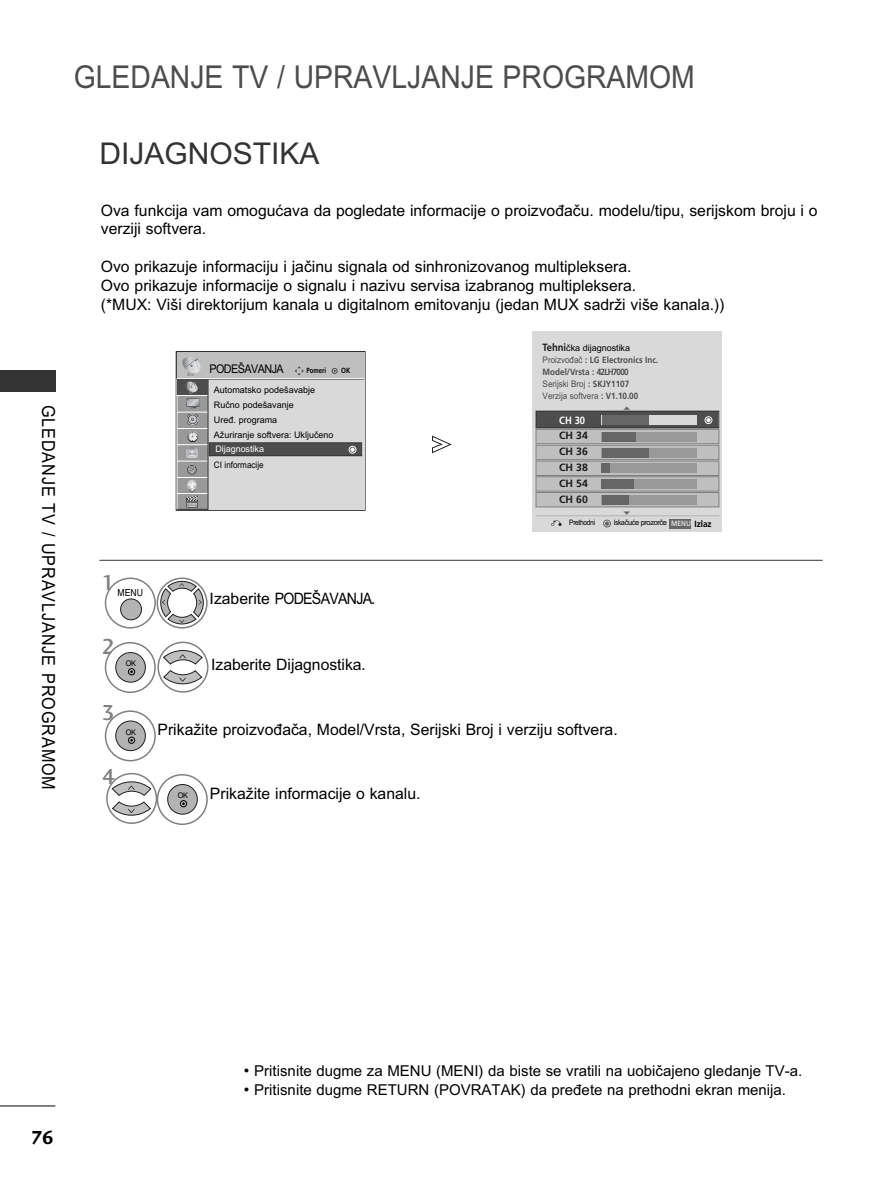
<style>
.page{position:relative;width:893px;height:1190px;background:#fff}
.page>*{position:absolute;margin:0;border:0;box-sizing:border-box;transform-origin:0 0}
.t1{font:31.5px "Arial HR";color:#4d4d4d;scale:.9 1}
.t2{font:30px "Arial HR";color:#333}
.t3{font:22.5px "Charlotte Sans Medium Plain";color:#808080}
.t4{font:19.5px "Charlotte Sans Bold Plain";color:#000}
.t5{font:18px "Arial HR";letter-spacing:.055em;color:#000;scale:.9 1}
.t6{font:15.75px/19px "Arial HR";color:#000}
.t7{font:15.75px "Arial HR";letter-spacing:-.04em;color:#000}
.t8{font:15px "Arial HR";color:#000}
.t9{font:12px "Arial HR";letter-spacing:-.055em;color:#000;scale:.9 1}
.t10{font:700 10.5px/15.8px "Frutiger";color:#1a1a1a;text-align:justify}
.t11{font:700 10.5px "Frutiger";color:#fff;scale:.9 1}
.t12{font:9.75px "Helvetica";color:#000;scale:.89 1}
.t13{font:9px/15px "Arial HR";color:#000}
.t14{font:700 9px/12px "Frutiger";color:#4d4d4d;scale:.9 1}
.t15{font:9px/12px "Arial HR";color:#4d4d4d;scale:.9 1}
.t16{font:9px "Arial HR";letter-spacing:-.005em;color:#fff}
.t17{font:700 9px "Frutiger";color:#000;scale:.9 1}
.t18{font:7.8px "Helvetica";color:#000;scale:.94 1}
.t19{font:7.5px "Arial HR";letter-spacing:-.055em;color:#000;scale:.9 1}
.t20{font:700 7.5px "Frutiger";color:#000;scale:.8 1}
.t21{font:700 7.5px "Frutiger";color:#000;scale:.85 1}
.t22{font:3.75px "FZDING33";color:#666;scale:2 1}
.s1{font-family:"Frutiger";font-weight:700;font-size:10.5px;color:#1a1a1a}
.s2{font-family:"Arial HR";font-weight:400}
.s3{font-family:"Frutiger";font-weight:700}
.s4{font-size:7.5px;color:#d9d9d9}
.s5{font-family:"Charlotte Sans Book Plain"}
.s6{font-size:15.75px}
</style>
<div class="page">
<hr style="left:0;top:1105px;width:55px;height:1px;background:#000">
<div style="left:0;top:370px;width:55px;height:21px;background:#333"></div>
<div style="left:177px;top:352px;width:187px;height:27px;background:#bfbfbf"></div>
<div style="left:208px;top:379px;width:156px;height:130px;background:#d9d9d9"></div>
<svg style="left:295px;top:366px;width:9px;height:9px"></svg>
<svg style="left:332px;top:368px;width:5px;height:6px"></svg>
<hr style="left:177px;top:379px;width:187px;height:1px;background:#333">
<hr style="left:177px;top:378px;width:187px;height:1px;background:#fff">
<svg style="left:176px;top:356px;width:33px;height:154px;background:#9d9d9d"></svg>
<hr style="left:99px;top:560px;width:723px;height:1px;background:#333">
<svg style="left:432px;top:435px;width:19px;height:18px"></svg>
<div style="left:209px;top:443px;width:152px;height:12px;background:#4d4d4d"></div>
<div style="left:209px;top:442px;width:153px;height:14px;border:1px solid #333"></div>
<div style="left:349px;top:446px;width:7px;height:7px;border:1px solid #fff;border-radius:50%"></div>
<div style="left:120px;top:598px;width:22px;height:22px;background:#b3b3b3;border:1px solid #231f20;border-radius:50%"></div>
<div style="left:105px;top:577px;width:51px;height:51px;border:2px solid #808080;border-radius:50%"></div>
<svg style="left:158px;top:579px;width:48px;height:48px"></svg>
<svg style="left:160px;top:581px;width:44px;height:43px"></svg>
<div style="left:156px;top:577px;width:51px;height:51px;border:2px solid #808080;border-radius:50%"></div>
<div style="left:115px;top:652px;width:31px;height:30px;background:#b3b3b3;border:1px solid #231f20;border-radius:50%"></div>
<div style="left:128px;top:668px;width:7px;height:7px;border:1px solid #000;border-radius:50%"></div>
<div style="left:105px;top:642px;width:51px;height:51px;border:2px solid #808080;border-radius:50%"></div>
<svg style="left:163px;top:650px;width:40px;height:14px"></svg>
<svg style="left:163px;top:670px;width:39px;height:14px"></svg>
<div style="left:157px;top:641px;width:51px;height:51px;border:2px solid #808080;border-radius:50%"></div>
<div style="left:115px;top:720px;width:31px;height:31px;background:#b3b3b3;border:1px solid #231f20;border-radius:50%"></div>
<div style="left:128px;top:736px;width:7px;height:7px;border:1px solid #000;border-radius:50%"></div>
<div style="left:105px;top:710px;width:51px;height:51px;border:2px solid #808080;border-radius:50%"></div>
<div style="left:167px;top:784px;width:31px;height:30px;background:#b3b3b3;border:1px solid #231f20;border-radius:50%"></div>
<div style="left:180px;top:800px;width:7px;height:7px;border:1px solid #000;border-radius:50%"></div>
<div style="left:157px;top:774px;width:51px;height:51px;border:2px solid #808080;border-radius:50%"></div>
<svg style="left:112px;top:781px;width:39px;height:34px"></svg>
<div style="left:106px;top:773px;width:51px;height:51px;border:2px solid #808080;border-radius:50%"></div>
<div style="left:532px;top:331px;width:190px;height:200px;background:#d9d9d9"></div>
<div style="left:536px;top:429px;width:182px;height:14px;background:#bfbfbf"></div>
<div style="left:535px;top:429px;width:184px;height:15px;border:1px solid #808080"></div>
<div style="left:536px;top:445px;width:182px;height:14px;background:#bfbfbf"></div>
<div style="left:535px;top:445px;width:184px;height:15px;border:1px solid #808080"></div>
<div style="left:536px;top:461px;width:182px;height:14px;background:#bfbfbf"></div>
<div style="left:535px;top:461px;width:184px;height:15px;border:1px solid #808080"></div>
<div style="left:536px;top:477px;width:182px;height:14px;background:#bfbfbf"></div>
<div style="left:535px;top:476px;width:184px;height:15px;border:1px solid #808080"></div>
<div style="left:536px;top:493px;width:182px;height:14px;background:#bfbfbf"></div>
<div style="left:535px;top:492px;width:184px;height:15px;border:1px solid #808080"></div>
<svg style="left:551px;top:520px;width:10px;height:6px"></svg>
<div style="left:669px;top:519px;width:21px;height:9px;background:#666"></div>
<svg style="left:605px;top:521px;width:4px;height:4px"></svg>
<div style="left:603px;top:519px;width:8px;height:8px;border:1px solid #666;border-radius:50%"></div>
<div style="left:536px;top:411px;width:182px;height:16px;background:#4d4d4d"></div>
<div style="left:535px;top:411px;width:184px;height:17px;border:1px solid #333"></div>
<svg style="left:706px;top:418px;width:4px;height:4px"></svg>
<div style="left:704px;top:416px;width:8px;height:8px;border:1px solid #fff;border-radius:50%"></div>
<div style="left:601px;top:415px;width:95px;height:9px;background:#d9d9d9"></div>
<div style="left:601px;top:415px;width:47px;height:9px;background:#666"></div>
<div style="left:601px;top:432px;width:95px;height:9px;background:#999"></div>
<div style="left:601px;top:432px;width:34px;height:9px;background:#666"></div>
<div style="left:601px;top:448px;width:95px;height:9px;background:#999"></div>
<div style="left:601px;top:448px;width:47px;height:9px;background:#666"></div>
<div style="left:601px;top:463px;width:95px;height:10px;background:#999"></div>
<div style="left:601px;top:463px;width:8px;height:10px;background:#666"></div>
<div style="left:601px;top:479px;width:95px;height:10px;background:#999"></div>
<div style="left:601px;top:479px;width:32px;height:10px;background:#666"></div>
<div style="left:601px;top:495px;width:95px;height:9px;background:#999"></div>
<div style="left:601px;top:495px;width:27px;height:9px;background:#666"></div>
<hr style="left:536px;top:515px;width:183px;height:1px;background:#b3b3b3">
<h1 class="t1" style="left:74px;top:65px;width:691px">GLEDANJE TV / UPRAVLJANJE PROGRAMOM</h1>
<p class="t5" style="left:55px;top:404px;width:430px;rotate:90deg">GLEDANJE TV / UPRAVLJANJE PROGRAMOM</p>
<h2 class="t2" style="left:99px;top:142px;width:222px">DIJAGNOSTIKA</h2>
<p class="t6" style="left:101px;top:202px;width:718px">Ova funkcija vam omogućava da pogledate informacije o proizvođaču. modelu/tipu, serijskom broju i o verziji softvera.</p>
<p class="t6" style="left:101px;top:259px;width:625px">Ovo prikazuje informaciju i jačinu signala od sinhronizovanog multipleksera.<br>Ovo prikazuje informacije o signalu i nazivu servisa izabranog multipleksera.<br>(*MUX: Viši direktorijum kanala u digitalnom emitovanju (jedan MUX sadrži više kanala.))</p>
<p class="t9" style="left:209px;top:364px;width:84px">PODEŠAVANJA</p>
<p class="t20" style="left:306px;top:367px;width:26px">Pomeri</p>
<p class="t21" style="left:341px;top:367px;width:12px">OK</p>
<p class="t13" style="left:214px;top:383px;width:121px">Automatsko podešavabje<br>Ručno podešavanje<br>Uređ. programa<br>Ažuriranje softvera: Uključeno<br>Dijagnostika<br>CI informacije</p>
<p class="t16" style="left:215px;top:445px;width:50px">Dijagnostika</p>
<p class="t13" style="left:542px;top:341px;width:89px"><span class="s1">Tehni</span>čka dijagnostika</p>
<p class="t14" style="left:542px;top:354px;width:130px"><span class="s2">Proizvođač</span> : LG Electronics Inc.<br>Model/Vrsta : 42LH7000</p>
<p class="t15" style="left:542px;top:378px;width:108px">Serijski Broj <span class="s3">: SKJY1107<br></span>Verzija softvera <span class="s3">: V1.10.00</span></p>
<p class="t11" style="left:559px;top:416px;width:30px">CH 30</p>
<p class="t22" style="left:623px;top:407px;width:5px">D</p>
<p class="t10" style="left:559px;top:429px;width:30px">CH 34<br>CH 36<br>CH 38<br>CH 54<br>CH 60</p>
<p class="t19" style="left:569px;top:519px;width:30px">Prethodni</p>
<p class="t17" style="left:671px;top:520px;width:47px"><span class="s4">MENU</span> Izlaz</p>
<p class="t22" style="left:623px;top:512px;width:5px">E</p>
<p class="t19" style="left:613px;top:520px;width:61px">Iskačuće prozorče</p>
<h3 class="t3" style="left:102px;top:573px;width:15px">1</h3>
<p class="t12" style="left:118px;top:589px;width:30px">MENU</p>
<h3 class="t3" style="left:102px;top:637px;width:15px">2</h3>
<p class="t18" style="left:126px;top:660px;width:12px">OK</p>
<h3 class="t3" style="left:102px;top:704px;width:15px">3</h3>
<p class="t18" style="left:126px;top:729px;width:12px">OK</p>
<h3 class="t3" style="left:102px;top:767px;width:15px">4</h3>
<p class="t7" style="left:210px;top:593px;width:167px">Izaberite PODEŠAVANJA<span class="s5">.</span></p>
<p class="t6" style="left:211px;top:656px;width:155px">Izaberite Dijagnostika<span class="s5">.</span></p>
<p class="t6" style="left:157px;top:721px;width:461px">Prikažite proizvođača, Model/Vrsta, Serijski Broj i verziju softvera.</p>
<p class="t18" style="left:178px;top:792px;width:12px">OK</p>
<p class="t6" style="left:210px;top:786px;width:212px">Prikažite informacije o kanalu.</p>
<p class="t4" style="left:31px;top:1129px;width:25px">76</p>
<p class="t8" style="left:244px;top:1064px;width:560px"><span class="s6">•</span> Pritisnite dugme za MENU (MENI) da biste se vratili na uobičajeno gledanje TV-a.</p>
<p class="t8" style="left:244px;top:1084px;width:543px"><span class="s6">•</span> Pritisnite dugme RETURN (POVRATAK) da pređete na prethodni ekran menija.</p>
</div>
